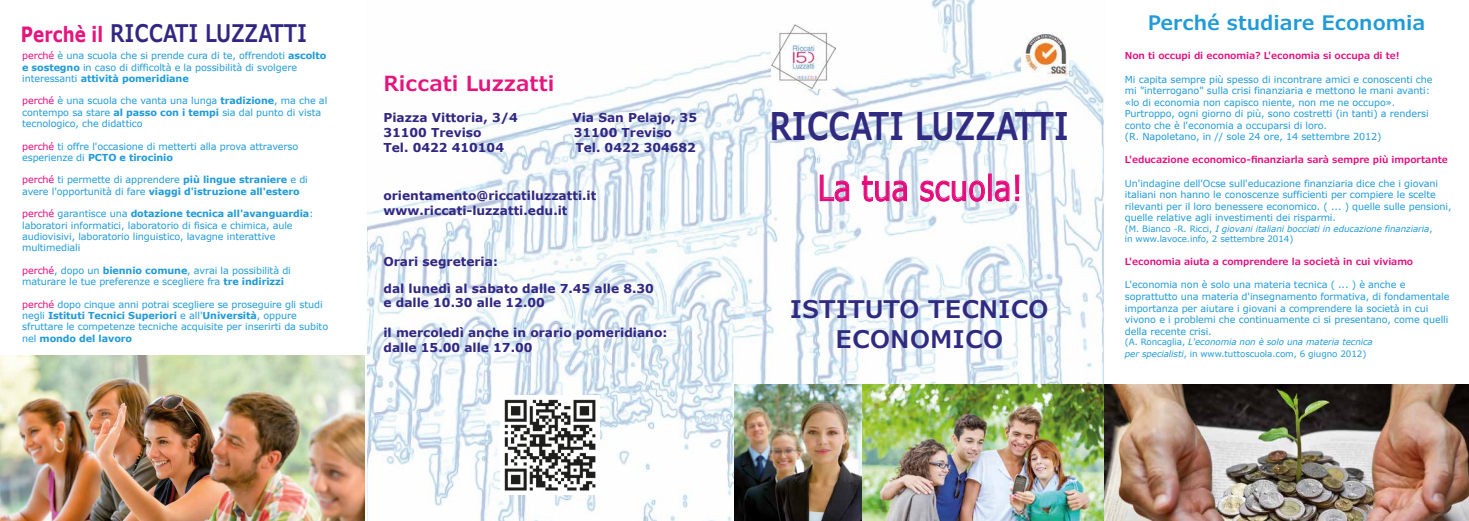
<style>
.page{position:relative;width:1469px;height:521px;background:#fff}
.page>*{position:absolute;margin:0;border:0;box-sizing:border-box;transform-origin:0 0}
.t1{font:600 38.5px "Verdana Pro";color:#302a81;scale:.78 1}
.t2{font:35px "Verdana";color:#e60b7c;scale:.83 1}
.t3{font:600 24.5px/29.4px "Verdana Pro";color:#302a81;text-align:center}
.t4{font:600 24.5px "Verdana Pro";color:#312783;scale:.8 1}
.t5{font:600 21px "Verdana Pro";color:#e7147d}
.t6{font:600 20.12px "Verdana Pro";color:#209bd8}
.t7{font:700 12.25px/14.7px "Verdana";color:#312783}
.t8{font:9.62px/11.3px "Verdana";letter-spacing:-.01em;color:#209bd8}
.t9{font:600 9.62px "Verdana Pro";letter-spacing:-.01em;color:#e60b7c}
.t10{font:8.75px/10.5px "Verdana";letter-spacing:-.01em;color:#209bd8}
.t11{font:italic 8.75px/11.5px "Verdana";letter-spacing:-.01em;color:#209bd8}
.s1{font-family:"Verdana";font-weight:700;font-size:21px;color:#e7147d}
.s2{color:#e60b7c}
.s3{font-weight:700}
.s4{font-style:italic}
.s5{font-style:normal}
</style>
<div class="page">
<img style="left:367px;top:0;width:737px;height:521px">
<img style="left:734px;top:384px;width:370px;height:137px">
<img style="left:1104px;top:384px;width:364px;height:137px">
<img style="left:0;top:355px;width:365px;height:166px">
<img style="left:500px;top:395px;width:99px;height:99px">
<img style="left:1021px;top:31px;width:47px;height:47px">
<img style="left:771px;top:24px;width:64px;height:64px">
<svg style="left:819px;top:174px;width:30px;height:28px"></svg>
<svg style="left:861px;top:175px;width:46px;height:27px"></svg>
<svg style="left:920px;top:180px;width:65px;height:22px"></svg>
<div style="left:988px;top:174px;width:3px;height:27px;border:1px solid #e60b7c"></div>
<svg style="left:994px;top:174px;width:25px;height:28px"></svg>
<h3 class="t4" style="left:21px;top:17px;width:359px"><span class="s1">Perchè il</span> RICCATI LUZZATTI</h3>
<p class="t8" style="left:22px;top:50px;width:306px"><span class="s2">perché</span> è una scuola che si prende cura di te, offrendoti <span class="s3">ascolto e sostegno</span> in caso di difficoltà e la possibilità di svolgere interessanti <span class="s3">attività pomeridiane</span></p>
<p class="t8" style="left:22px;top:95px;width:307px"><span class="s2">perché</span> è una scuola che vanta una lunga <span class="s3">tradizione</span>, ma che al contempo sa stare <span class="s3">al passo con i tempi</span> sia dal punto di vista tecnologico, che didattico</p>
<p class="t8" style="left:22px;top:141px;width:278px"><span class="s2">perché</span> ti offre l'occasione di metterti alla prova attraverso esperienze di <span class="s3">PCTO e tirocinio</span></p>
<p class="t8" style="left:22px;top:174px;width:287px"><span class="s2">perché</span> ti permette di apprendere <span class="s3">più lingue straniere</span> e di avere l'opportunità di fare <span class="s3">viaggi d'istruzione all'estero</span></p>
<p class="t8" style="left:22px;top:208px;width:293px"><span class="s2">perché</span> garantisce una <span class="s3">dotazione tecnica all'avanguardia</span>: laboratori informatici, laboratorio di fisica e chimica, aule audiovisivi, laboratorio linguistico, lavagne interattive multimediali</p>
<p class="t8" style="left:22px;top:265px;width:270px"><span class="s2">perché</span>, dopo un <span class="s3">biennio comune</span>, avrai la possibilità di maturare le tue preferenze e scegliere fra <span class="s3">tre indirizzi</span></p>
<p class="t8" style="left:22px;top:299px;width:307px"><span class="s2">perché</span> dopo cinque anni potrai scegliere se proseguire gli studi negli <span class="s3">Istituti Tecnici Superiori</span> e all'<span class="s3">Università</span>, oppure sfruttare le competenze tecniche acquisite per inserirti da subito nel <span class="s3">mondo del lavoro</span></p>
<h3 class="t5" style="left:383px;top:70px;width:172px">Riccati Luzzatti</h3>
<p class="t7" style="left:383px;top:111px;width:136px">Piazza Vittoria, 3/4</p>
<p class="t7" style="left:572px;top:111px;width:126px">Via San Pelajo, 35</p>
<p class="t7" style="left:383px;top:125px;width:100px">31100 Treviso</p>
<p class="t7" style="left:574px;top:125px;width:100px">31100 Treviso</p>
<p class="t7" style="left:383px;top:140px;width:122px">Tel. 0422 410104</p>
<p class="t7" style="left:575px;top:140px;width:122px">Tel. 0422 304682</p>
<p class="t7" style="left:383px;top:188px;width:214px">orientamento@riccatiluzzatti.it www.riccati-luzzatti.edu.it</p>
<p class="t7" style="left:383px;top:248px;width:272px;line-height:26.9px">Orari segreteria:<br>dal lunedì al sabato dalle 7.45 alle 8.30</p>
<p class="t7" style="left:383px;top:296px;width:163px">e dalle 10.30 alle 12.00</p>
<p class="t7" style="left:383px;top:325px;width:285px">il mercoledì anche in orario pomeridiano: dalle 15.00 alle 17.00</p>
<h1 class="t1" style="left:769px;top:101px;width:385px">RICCATI LUZZATTI</h1>
<h2 class="t2" style="left:817px;top:166px;width:249px">La tua scuola!</h2>
<h3 class="t3" style="left:790px;top:295px;width:260px">ISTITUTO TECNICO<br>ECONOMICO</h3>
<h3 class="t6" style="left:1147px;top:9px;width:279px">Perché studiare Economia</h3>
<p class="t9" style="left:1124px;top:50px;width:276px">Non ti occupi di economia? L'economia si occupa di te!</p>
<p class="t8" style="left:1124px;top:73px;width:309px;line-height:11.5px">Mi capita sempre più spesso di incontrare amici e conoscenti che mi "interrogano" sulla crisi finanziaria e mettono le mani avanti: «lo di economia non capisco niente, non me ne occupo».<br>Purtroppo, ogni giorno di più, sono costretti (in tanti) a rendersi conto che è l'economia a occuparsi di loro.<br>(R. Napoletano, in // sole 24 ore, 14 settembre 2012)</p>
<p class="t9" style="left:1124px;top:154px;width:324px">L'educazione economico-finanziarla sarà sempre più importante</p>
<p class="t8" style="left:1124px;top:177px;width:328px;line-height:11.5px">Un'indagine dell'Ocse sull'educazione finanziaria dice che i giovani italiani non hanno le conoscenze sufficienti per compiere le scelte rilevanti per il loro benessere economico. ( ... ) quelle sulle pensioni, quelle relative agli investimenti dei risparmi.</p>
<p class="t10" style="left:1124px;top:223px;width:309px">(M. Bianco -R. Ricci, <span class="s4">I giovani italiani bocciati in educazione finanziaria</span>, in www.lavoce.info, 2 settembre 2014)</p>
<p class="t9" style="left:1124px;top:256px;width:290px">L'economia aiuta a comprendere la società in cui viviamo</p>
<p class="t8" style="left:1124px;top:279px;width:326px;line-height:11.5px">L'economia non è solo una materia tecnica ( ... ) è anche e soprattutto una materia d'insegnamento formativa, di fondamentale importanza per aiutare i giovani a comprendere la società in cui vivono e i problemi che continuamente ci si presentano, come quelli della recente crisi.</p>
<p class="t11" style="left:1124px;top:336px;width:249px"><span class="s5">(A. Roncaglia,</span> L'economia non è solo una materia tecnica per specialisti<span class="s5">, in www.tuttoscuola.com, 6 giugno 2012)</span></p>
</div>
